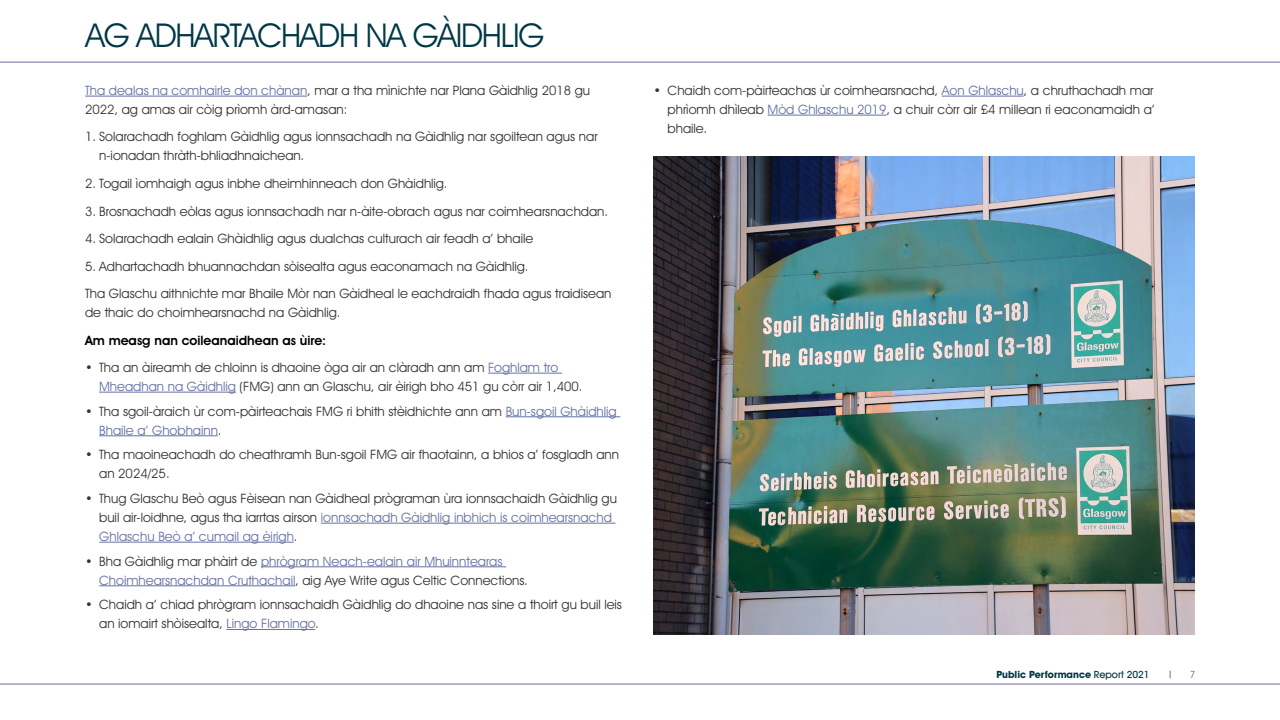
<style>
.page{position:relative;width:1280px;height:720px;background:#fff}
.page>*{position:absolute;margin:0;border:0;box-sizing:border-box;transform-origin:0 0}
.t1{font:33px "Avant Garde IT Cby BT";letter-spacing:-.04em;color:#003845}
.t2{font:13px/19px "Avant Garde IT Cby BT";color:#333}
.t3{font:13px/19px "Avant Garde IT Cby BT";color:#6570a4}
.t4{font:600 13px "Avant Garde IT Cby BT";color:#000}
.t5{font:700 10px "Avant Garde IT Cby BT";color:#003845}
.t6{font:10px "Avant Garde IT Cby BT";color:#7765a3}
.s1{color:#6570a4}
.s2{color:#333}
.s3{font-weight:500}
</style>
<div class="page">
<hr style="left:0;top:684px;width:1280px;height:1px;background:#7765a3">
<hr style="left:0;top:62px;width:1280px;height:1px;background:#7765a3">
<hr style="left:85px;top:96px;width:222px;height:1px;background:#6570a4">
<hr style="left:942px;top:96px;width:82px;height:1px;background:#6570a4">
<hr style="left:768px;top:115px;width:119px;height:1px;background:#6570a4">
<hr style="left:488px;top:373px;width:74px;height:1px;background:#6570a4">
<hr style="left:99px;top:392px;width:137px;height:1px;background:#6570a4">
<hr style="left:506px;top:416px;width:114px;height:1px;background:#6570a4">
<hr style="left:99px;top:435px;width:119px;height:1px;background:#6570a4">
<hr style="left:321px;top:523px;width:295px;height:1px;background:#6570a4">
<hr style="left:99px;top:542px;width:195px;height:1px;background:#6570a4">
<hr style="left:261px;top:566px;width:245px;height:1px;background:#6570a4">
<hr style="left:99px;top:585px;width:196px;height:1px;background:#6570a4">
<hr style="left:227px;top:629px;width:88px;height:1px;background:#6570a4">
<img style="left:653px;top:156px;width:542px;height:479px">
<h1 class="t1" style="left:85px;top:15px;width:460px">AG ADHARTACHADH NA GÀIDHLIG</h1>
<p class="t2" style="left:85px;top:81px;width:507px"><span class="s1">Tha dealas na comhairle don chànan</span>, mar a tha mìnichte nar Plana Gàidhlig 2018 gu</p>
<p class="t2" style="left:653px;top:81px;width:501px">• Chaidh com-pàirteachas ùr coimhearsnachd, <span class="s1">Aon Ghlaschu</span>, a chruthachadh mar</p>
<p class="t2" style="left:85px;top:100px;width:264px">2022, ag amas air còig prìomh àrd-amasan:</p>
<p class="t2" style="left:668px;top:100px;width:488px">phrìomh dhìleab <span class="s1">Mòd Ghlaschu 2019</span>, a chuir còrr air £4 millean ri eaconamaidh a’ bhaile.</p>
<p class="t2" style="left:99px;top:127px;width:500px;text-indent:-14px">1. Solarachadh foghlam Gàidhlig agus ionnsachadh na Gàidhlig nar sgoiltean agus nar n-ionadan thràth-bhliadhnaichean.</p>
<p class="t2" style="left:85px;top:174px;width:364px">2. Togail ìomhaigh agus inbhe dheimhinneach don Ghàidhlig.</p>
<p class="t2" style="left:85px;top:201px;width:524px">3. Brosnachadh eòlas agus ionnsachadh nar n-àite-obrach agus nar coimhearsnachdan.</p>
<p class="t2" style="left:85px;top:229px;width:450px">4. Solarachadh ealain Ghàidhlig agus dualchas culturach air feadh a’ bhaile</p>
<p class="t2" style="left:85px;top:256px;width:445px">5. Adhartachadh bhuannachdan sòisealta agus eaconamach na Gàidhlig.</p>
<p class="t2" style="left:85px;top:284px;width:528px">Tha Glaschu aithnichte mar Bhaile Mòr nan Gàidheal le eachdraidh fhada agus traidisean de thaic do choimhearsnachd na Gàidhlig.</p>
<h3 class="t4" style="left:85px;top:332px;width:243px">Am measg nan coileanaidhean as ùire:</h3>
<p class="t2" style="left:99px;top:358px;width:485px;text-indent:-14px">• Tha an àireamh de chloinn is dhaoine òga air an clàradh ann am <span class="s1">Foghlam tro<br>Mheadhan na Gàidhlig</span> (FMG) ann an Glaschu, air èirigh bho 451 gu còrr air 1,400.</p>
<p class="t2" style="left:99px;top:402px;width:519px;text-indent:-14px">• Tha sgoil-àraich ùr com-pàirteachais FMG ri bhith stèidhichte ann am <span class="s1">Bun-sgoil Ghàidhlig<br>Bhaile a’ Ghobhainn</span>.</p>
<p class="t2" style="left:99px;top:445px;width:521px;text-indent:-14px">• Tha maoineachadh do cheathramh Bun-sgoil FMG air fhaotainn, a bhios a’ fosgladh ann an 2024/25.</p>
<p class="t2" style="left:99px;top:489px;width:519px;text-indent:-14px">• Thug Glaschu Beò agus Fèisean nan Gàidheal prògraman ùra ionnsachaidh Gàidhlig gu buil air-loidhne, agus tha iarrtas airson <span class="s1">ionnsachadh Gàidhlig inbhich is coimhearsnachd<br>Ghlaschu Beò a’ cumail ag èirigh</span>.</p>
<p class="t3" style="left:99px;top:552px;width:430px;text-indent:-14px"><span class="s2">• Bha Gàidhlig mar phàirt de</span> phrògram Neach-ealain air Mhuinntearas<br>Choimhearsnachdan Cruthachail<span class="s2">, aig Aye Write agus Celtic Connections.</span></p>
<p class="t2" style="left:99px;top:595px;width:524px;text-indent:-14px">• Chaidh a’ chiad phrògram ionnsachaidh Gàidhlig do dhaoine nas sine a thoirt gu buil leis an iomairt shòisealta, <span class="s1">Lingo Flamingo</span>.</p>
<p class="t5" style="left:996px;top:669px;width:155px">Public Performance <span class="s3">Report 2021</span></p>
<p class="t6" style="left:1190px;top:669px;width:7px">7</p>
</div>
